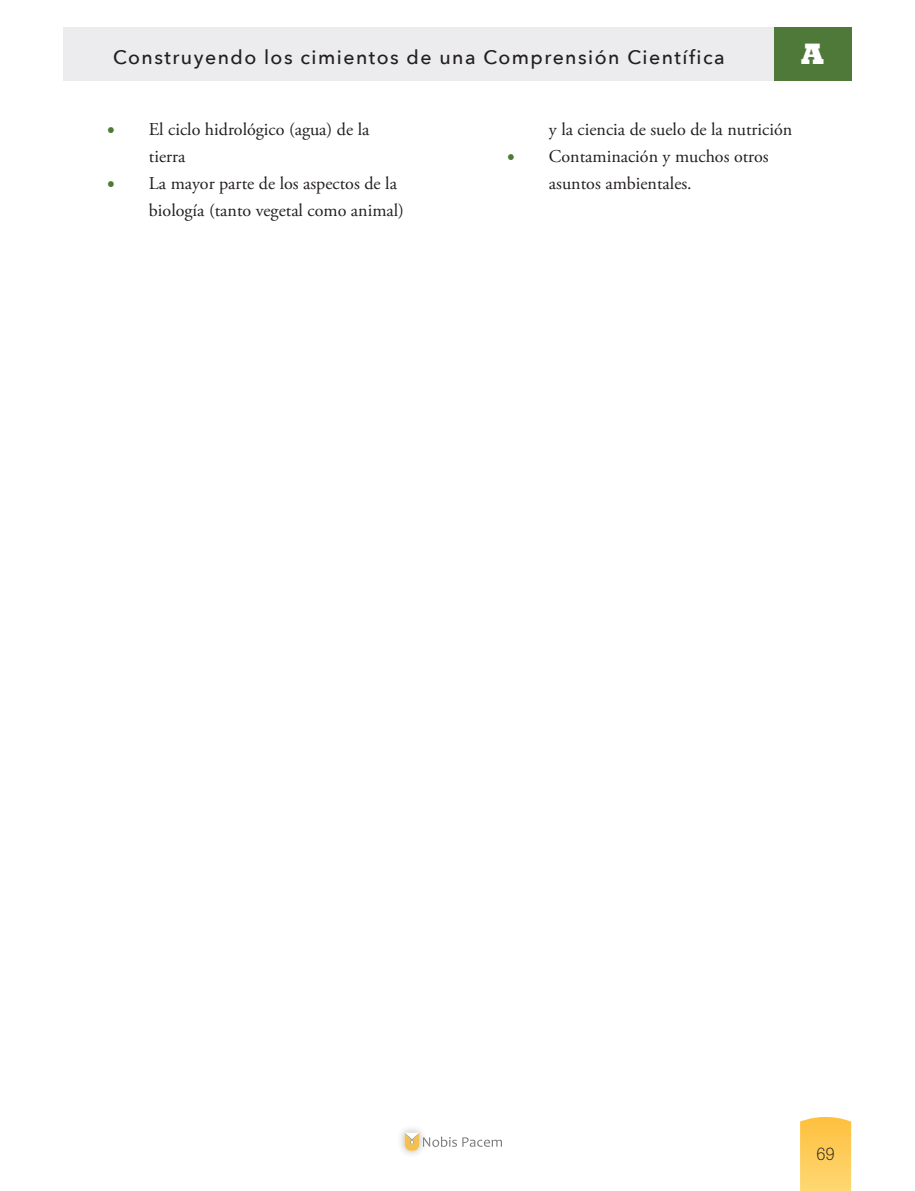
<style>
.page{position:relative;width:915px;height:1191px;background:#fff}
.page>*{position:absolute;margin:0;border:0;box-sizing:border-box;transform-origin:0 0}
.t1{font:800 30px "Rockwell Std";color:#fff}
.t2{font:500 19.5px "Avenir Next";letter-spacing:.075em;color:#231f20}
.t3{font:18px/27px "Adobe Garamond Pro";color:#231f20}
.t4{font:300 18px "Rockwell Std";color:#231f20}
.s1{font-family:"PF Din Text Comp Pro";font-weight:700;color:#4e7938}
</style>
<div class="page">
<svg style="left:800px;top:1117px;width:50px;height:74px"></svg>
<div style="left:64px;top:27px;width:709px;height:54px;background:#ececee"></div>
<div style="left:396px;top:1124px;width:31px;height:34px;background:#231f20;opacity:.33"></div>
<svg style="left:404px;top:1132px;width:98px;height:18px"></svg>
<div style="left:773px;top:27px;width:77px;height:54px;background:#4e7938"></div>
<p class="t2" style="left:113px;top:40px;width:613px">Construyendo los cimientos de una Comprensión Científica</p>
<h1 class="t1" style="left:800px;top:35px;width:24px">A</h1>
<p class="t3" style="left:149px;top:116px;width:222px;text-indent:-43px"><span class="s1">•</span> El ciclo hidrológico (agua) de la tierra</p>
<p class="t3" style="left:149px;top:170px;width:256px;text-indent:-43px"><span class="s1">•</span> La mayor parte de los aspectos de la biología (tanto vegetal como animal)</p>
<p class="t3" style="left:549px;top:116px;width:245px">y la ciencia de suelo de la nutrición</p>
<p class="t3" style="left:549px;top:143px;width:221px;text-indent:-43px"><span class="s1">•</span> Contaminación y muchos otros asuntos ambientales.</p>
<p class="t4" style="left:815px;top:1143px;width:21px">69</p>
</div>
